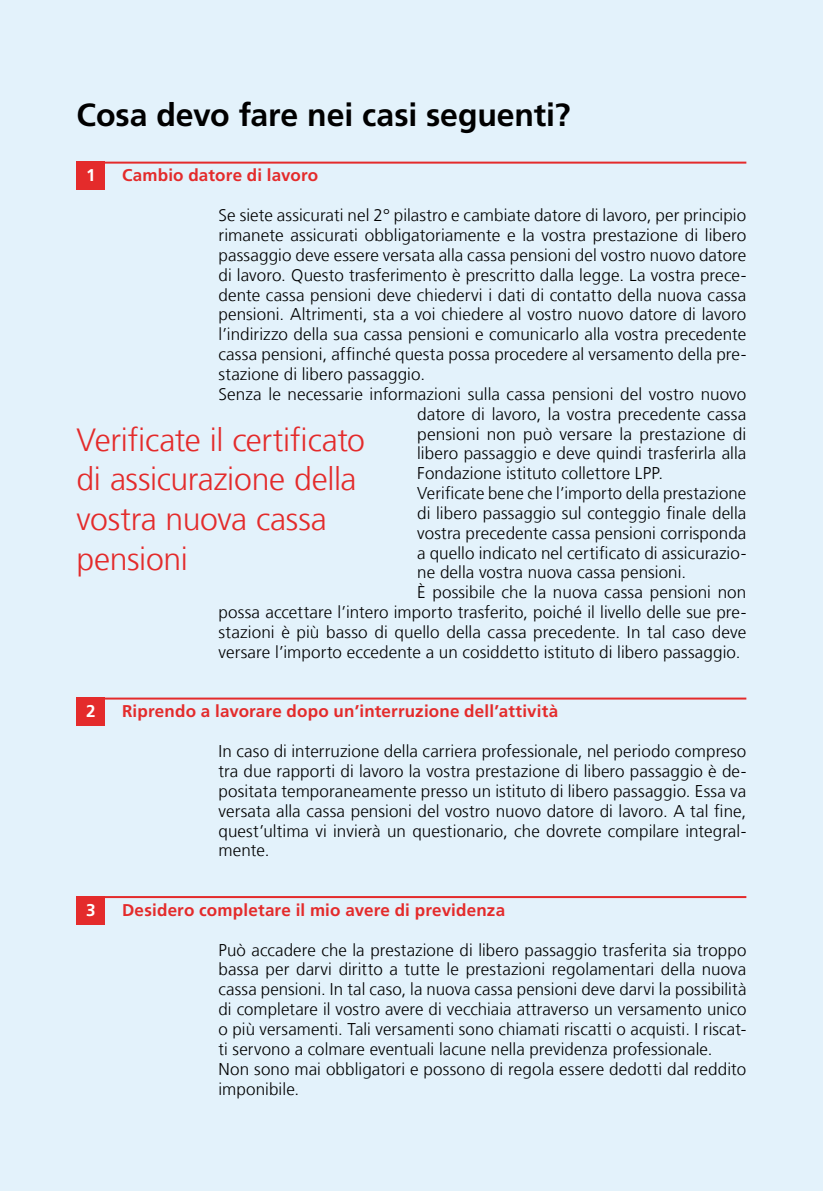
<style>
.page{position:relative;width:823px;height:1191px;background:#fff}
.page>*{position:absolute;margin:0;border:0;box-sizing:border-box;transform-origin:0 0}
.t1{font:300 32px/39.6px "Frutiger LT Com";letter-spacing:-.01em;color:#e42b2b}
.t2{font:700 32px "Frutiger LT Com";letter-spacing:-.005em;color:#000}
.t3{font:300 17px/19.8px "Frutiger LT Com";letter-spacing:.005em;color:#000;text-align:justify}
.t4{font:700 17px "Frutiger LT Com";letter-spacing:.01em;color:#e42b2b}
.t5{font:700 17px "Frutiger LT Com";color:#fff}
</style>
<div class="page">
<div style="left:0;top:0;width:822px;height:1191px;background:#e3f2fb"></div>
<div style="left:77px;top:162px;width:28px;height:28px;background:#e42b2b"></div>
<hr style="left:77px;top:162px;width:669px;height:2px;background:#e42b2b">
<div style="left:77px;top:697px;width:28px;height:29px;background:#e42b2b"></div>
<hr style="left:77px;top:697px;width:669px;height:2px;background:#e42b2b">
<div style="left:77px;top:896px;width:28px;height:28px;background:#e42b2b"></div>
<hr style="left:77px;top:896px;width:669px;height:2px;background:#e42b2b">
<h1 class="t2" style="left:77px;top:96px;width:495px">Cosa devo fare nei casi seguenti?</h1>
<p class="t4" style="left:122px;top:166px;width:198px">Cambio datore di lavoro</p>
<p class="t3" style="left:218px;top:205px;width:529px">Se siete assicurati nel 2° pilastro e cambiate datore di lavoro, per principio</p>
<p class="t3" style="left:218px;top:225px;width:529px">rimanete assicurati obbligatoriamente e la vostra prestazione di libero</p>
<p class="t3" style="left:218px;top:245px;width:529px">passaggio deve essere versata alla cassa pensioni del vostro nuovo datore</p>
<p class="t3" style="left:218px;top:265px;width:529px">di lavoro. Questo trasferimento è prescritto dalla legge. La vostra prece-</p>
<p class="t3" style="left:218px;top:285px;width:529px">dente cassa pensioni deve chiedervi i dati di contatto della nuova cassa</p>
<p class="t3" style="left:218px;top:305px;width:529px">pensioni. Altrimenti, sta a voi chiedere al vostro nuovo datore di lavoro</p>
<p class="t3" style="left:218px;top:324px;width:529px">l’indirizzo della sua cassa pensioni e comunicarlo alla vostra precedente</p>
<p class="t3" style="left:218px;top:344px;width:529px">cassa pensioni, affinché questa possa procedere al versamento della pre-</p>
<p class="t3" style="left:218px;top:364px;width:208px">stazione di libero passaggio.</p>
<p class="t3" style="left:218px;top:384px;width:529px">Senza le necessarie informazioni sulla cassa pensioni del vostro nuovo</p>
<p class="t3" style="left:417px;top:404px;width:330px">datore di lavoro, la vostra precedente cassa</p>
<p class="t3" style="left:417px;top:424px;width:330px">pensioni non può versare la prestazione di</p>
<p class="t3" style="left:417px;top:444px;width:330px">libero passaggio e deve quindi trasferirla alla</p>
<p class="t3" style="left:417px;top:463px;width:247px">Fondazione istituto collettore LPP.</p>
<p class="t3" style="left:417px;top:483px;width:330px">Verificate bene che l’importo della prestazione</p>
<p class="t3" style="left:417px;top:503px;width:330px">di libero passaggio sul conteggio finale della</p>
<p class="t3" style="left:417px;top:523px;width:330px">vostra precedente cassa pensioni corrisponda</p>
<p class="t3" style="left:417px;top:543px;width:330px">a quello indicato nel certificato di assicurazio-</p>
<p class="t3" style="left:417px;top:563px;width:270px">ne della vostra nuova cassa pensioni.</p>
<p class="t3" style="left:417px;top:582px;width:330px">È possibile che la nuova cassa pensioni non</p>
<p class="t3" style="left:218px;top:602px;width:529px">possa accettare l’intero importo trasferito, poiché il livello delle sue pre-</p>
<p class="t3" style="left:218px;top:622px;width:529px">stazioni è più basso di quello della cassa precedente. In tal caso deve</p>
<p class="t3" style="left:218px;top:642px;width:523px">versare l’importo eccedente a un cosiddetto istituto di libero passaggio.</p>
<p class="t5" style="left:86px;top:166px;width:11px">1</p>
<h1 class="t1" style="left:77px;top:420px;width:290px">Verificate il certificato di assicurazione della vostra nuova cassa pensioni</h1>
<p class="t5" style="left:86px;top:701px;width:11px">2</p>
<p class="t5" style="left:86px;top:900px;width:11px">3</p>
<p class="t4" style="left:122px;top:701px;width:437px">Riprendo a lavorare dopo un’interruzione dell’attività</p>
<p class="t3" style="left:218px;top:741px;width:529px">In caso di interruzione della carriera professionale, nel periodo compreso tra due rapporti di lavoro la vostra prestazione di libero passaggio è de&shy;positata temporaneamente presso un istituto di libero passaggio. Essa va versata alla cassa pensioni del vostro nuovo datore di lavoro. A tal fine, quest’ultima vi invierà un questionario, che dovrete compilare integral&shy;mente.</p>
<p class="t4" style="left:122px;top:900px;width:384px">Desidero completare il mio avere di previdenza</p>
<p class="t3" style="left:218px;top:940px;width:529px;text-align:left">Può accadere che la prestazione di libero passaggio trasferita sia troppo bassa per darvi diritto a tutte le prestazioni regolamentari della nuova cassa pensioni. In tal caso, la nuova cassa pensioni deve darvi la possibilità di completare il vostro avere di vecchiaia attraverso un versamento unico o più versamenti. Tali versamenti sono chiamati riscatti o acquisti. I riscat&shy;ti servono a colmare eventuali lacune nella previdenza professionale.<br>Non sono mai obbligatori e possono di regola essere dedotti dal reddito imponibile.</p>
</div>
